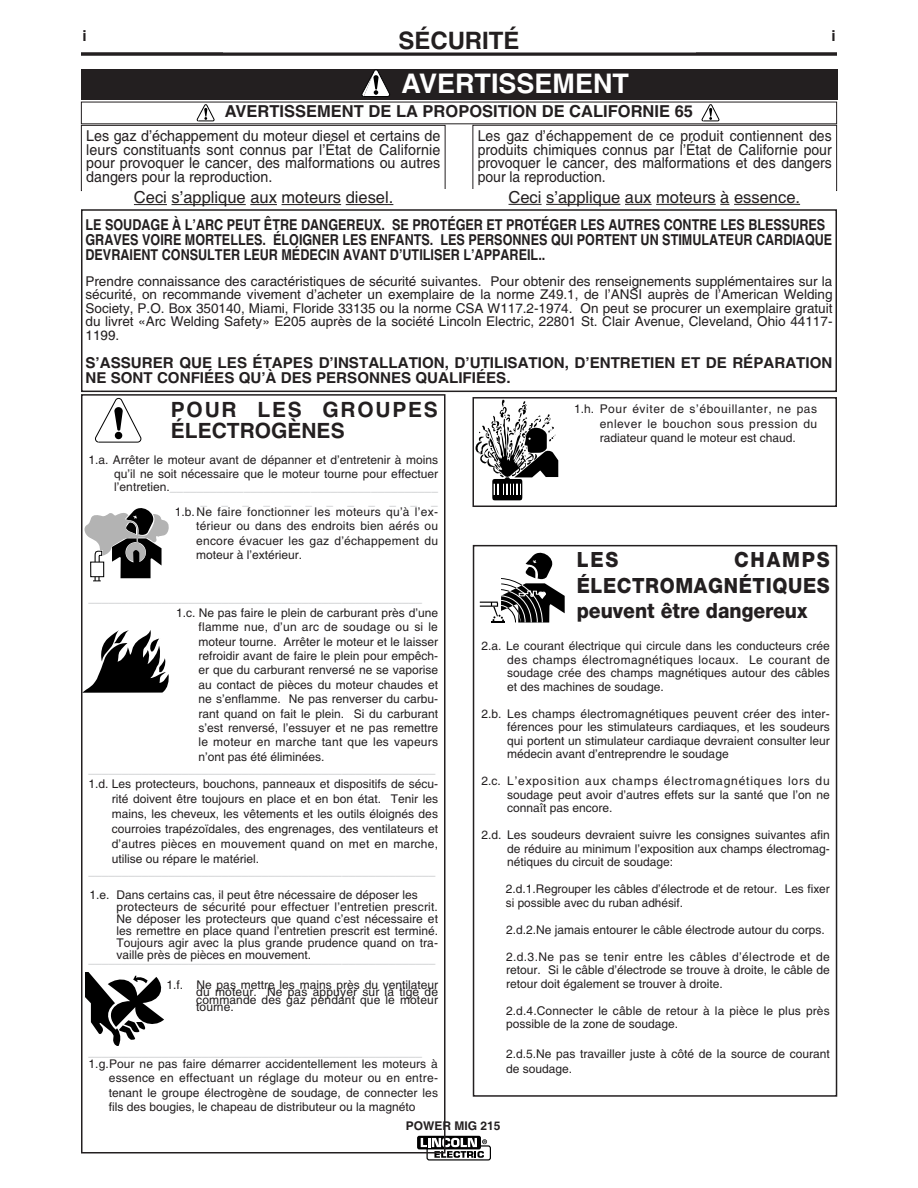
<style>
.page{position:relative;width:918px;height:1188px;background:#fff}
.page>*{position:absolute;margin:0;border:0;box-sizing:border-box;transform-origin:0 0}
.t1{font:700 27px "Helvetica";color:#fff}
.t2{font:700 24px "Helvetica";color:#231f20}
.t3{font:800 21px/25.2px "Helvetica Neue";letter-spacing:.03em;color:#231f20;text-align:justify;scale:.92 1}
.t4{font:700 21px/21px "Helvetica";letter-spacing:.04em;color:#231f20}
.t5{font:16.5px "Helvetica";color:#231f20}
.t6{font:700 16.5px "Helvetica";color:#231f20}
.t7{font:700 15px/15px "Helvetica";color:#231f20;scale:.84 1}
.t8{font:15px/13.5px "Helvetica";color:#231f20;text-align:justify;scale:.95 1}
.t9{font:15px/13.5px "Helvetica";color:#231f20;text-align:justify;scale:.93 1}
.t10{font:700 15px/15px "Helvetica";color:#231f20}
.t11{font:13.5px/13.5px "Helvetica";color:#231f20;text-align:justify}
.t12{font:12px/14.4px "Helvetica";color:#231f20;text-align:justify}
.t13{font:12px "Helvetica";color:#bcbec0}
.t14{font:700 12px "Helvetica";color:#231f20}
.s1{color:#bcbec0}
</style>
<div class="page">
<svg style="left:417px;top:1136px;width:64px;height:13px"></svg>
<svg style="left:421px;top:1138px;width:70px;height:23px"></svg>
<svg style="left:81px;top:52px;width:756px;height:4px;background:#464344"></svg>
<div style="left:81px;top:209px;width:756px;height:183px;border:2px solid #231f20"></div>
<div style="left:81px;top:69px;width:756px;height:30px;background:#231f20"></div>
<svg style="left:362px;top:70px;width:28px;height:27px"></svg>
<svg style="left:197px;top:105px;width:17px;height:16px"></svg>
<svg style="left:702px;top:105px;width:17px;height:16px"></svg>
<div style="left:81px;top:125px;width:365px;height:66px;border:1px solid #231f20"></div>
<div style="left:473px;top:125px;width:364px;height:66px;border:1px solid #231f20"></div>
<div style="left:82px;top:189px;width:364px;height:20px;background:#fff"></div>
<hr style="left:134px;top:204px;width:33px;height:1px;background:#231f20">
<hr style="left:172px;top:204px;width:74px;height:1px;background:#231f20">
<svg style="left:250px;top:204px;width:27px;height:1px"></svg>
<hr style="left:282px;top:204px;width:59px;height:1px;background:#231f20">
<hr style="left:346px;top:204px;width:47px;height:1px;background:#231f20">
<div style="left:473px;top:189px;width:363px;height:20px;background:#fff"></div>
<hr style="left:509px;top:204px;width:33px;height:1px;background:#231f20">
<hr style="left:546px;top:204px;width:74px;height:1px;background:#231f20">
<svg style="left:625px;top:204px;width:27px;height:1px"></svg>
<hr style="left:656px;top:204px;width:60px;height:1px;background:#231f20">
<hr style="left:734px;top:204px;width:66px;height:1px;background:#231f20">
<div style="left:473px;top:397px;width:364px;height:110px;border:2px solid #231f20"></div>
<div style="left:81px;top:394px;width:365px;height:760px;border:2px solid #231f20"></div>
<div style="left:473px;top:545px;width:364px;height:552px;border:2px solid #231f20"></div>
<svg style="left:480px;top:547px;width:85px;height:76px"></svg>
<div style="left:492px;top:479px;width:30px;height:21px;background:#000;border-radius:3px"></div>
<svg style="left:476px;top:399px;width:82px;height:96px"></svg>
<svg style="left:85px;top:973px;width:79px;height:72px"></svg>
<svg style="left:82px;top:630px;width:87px;height:63px"></svg>
<svg style="left:82px;top:502px;width:87px;height:79px"></svg>
<svg style="left:95px;top:398px;width:46px;height:45px"></svg>
<p class="t10" style="left:83px;top:30px;width:6px">i</p>
<h2 class="t2" style="left:398px;top:31px;width:123px">SÉCURITÉ</h2>
<p class="t10" style="left:831px;top:30px;width:6px">i</p>
<h1 class="t1" style="left:402px;top:74px;width:229px">AVERTISSEMENT</h1>
<h3 class="t6" style="left:225px;top:105px;width:470px">AVERTISSEMENT DE LA PROPOSITION DE CALIFORNIE 65</h3>
<p class="t8" style="left:86px;top:131px;width:374px">Les gaz d’échappement du moteur diesel et certains de leurs constituants sont connus par l’État de Californie pour provoquer le cancer, des malformations ou autres dangers pour la reproduction.</p>
<p class="t9" style="left:478px;top:130px;width:382px">Les gaz d’échappement de ce produit contiennent des produits chimiques connus par l’État de Californie pour provoquer le cancer, des malformations et des dangers pour la reproduction.</p>
<h3 class="t5" style="left:134px;top:191px;width:261px">Ceci s’applique aux moteurs diesel.</h3>
<h3 class="t5" style="left:509px;top:191px;width:293px">Ceci s’applique aux moteurs à essence.</h3>
<p class="t7" style="left:86px;top:218px;width:891px">LE SOUDAGE À L’ARC PEUT ÊTRE DANGEREUX. SE PROTÉGER ET PROTÉGER LES AUTRES CONTRE LES BLESSURES<br>GRAVES VOIRE MORTELLES. ÉLOIGNER LES ENFANTS. LES PERSONNES QUI PORTENT UN STIMULATEUR CARDIAQUE<br>DEVRAIENT CONSULTER LEUR MÉDECIN AVANT D’UTILISER L’APPAREIL..</p>
<p class="t11" style="left:86px;top:276px;width:749px">Prendre connaissance des caractéristiques de sécurité suivantes. Pour obtenir des renseignements supplémentaires sur la sécurité, on recommande vivement d’acheter un exemplaire de la norme Z49.1, de l’ANSI auprès de l’American Welding Society, P.O. Box 350140, Miami, Floride 33135 ou la norme CSA W117.2-1974. On peut se procurer un exemplaire gratuit du livret «Arc Welding Safety» E205 auprès de la société Lincoln Electric, 22801 St. Clair Avenue, Cleveland, Ohio 44117- 1199.</p>
<p class="t10" style="left:86px;top:357px;width:749px">S’ASSURER QUE LES ÉTAPES D’INSTALLATION, D’UTILISATION, D’ENTRETIEN ET DE RÉPARATION<br>NE SONT CONFIÉES QU’À DES PERSONNES QUALIFIÉES.</p>
<h3 class="t4" style="left:171px;top:401px;width:269px">POUR LES GROUPES<br>ÉLECTROGÈNES</h3>
<p class="t12" style="left:89px;top:454px;width:351px;line-height:13.5px;text-align:right">1.a. Arrêter le moteur avant de dépanner et d’entretenir à moins qu’il ne soit nécessaire que le moteur tourne pour effectuer l’entretien.<span class="s1">________________________________________ ____________</span></p>
<p class="t12" style="left:196px;top:506px;width:243px;text-indent:-22px">1.b. Ne faire fonctionner les moteurs qu’à l’ex&shy;térieur ou dans des endroits bien aérés ou encore évacuer les gaz d’échappement du moteur à l’extérieur.</p>
<p class="t13" style="left:89px;top:594px;width:335px">__________________________________________________</p>
<p class="t12" style="left:199px;top:607px;width:241px;text-indent:-22px">1.c. Ne pas faire le plein de carburant près d’une flamme nue, d’un arc de soudage ou si le moteur tourne. Arrêter le moteur et le laisser refroidir avant de faire le plein pour empêch&shy;er que du carburant renversé ne se vaporise au contact de pièces du moteur chaudes et ne s’enflamme. Ne pas renverser du carbu&shy;rant quand on fait le plein. Si du carburant s’est renversé, l’essuyer et ne pas remettre le moteur en marche tant que les vapeurs n’ont pas été éliminées.</p>
<p class="t13" style="left:89px;top:764px;width:348px">____________________________________________________</p>
<p class="t12" style="left:112px;top:777px;width:328px;line-height:15px;text-indent:-23px">1.d. Les protecteurs, bouchons, panneaux et dispositifs de sécu&shy;rité doivent être toujours en place et en bon état. Tenir les mains, les cheveux, les vêtements et les outils éloignés des courroies trapézoïdales, des engrenages, des ventilateurs et d’autres pièces en mouvement quand on met en marche, utilise ou répare le matériel.</p>
<p class="t13" style="left:89px;top:866px;width:348px">____________________________________________________</p>
<p class="t12" style="left:117px;top:890px;width:323px;line-height:12px;text-align:left;text-indent:-27px">1.e. Dans certains cas, il peut être nécessaire de déposer les protecteurs de sécurité pour effectuer l’entretien prescrit.<br>Ne déposer les protecteurs que quand c’est nécessaire et les remettre en place quand l’entretien prescrit est terminé.<br>Toujours agir avec la plus grande prudence quand on tra&shy;vaille près de pièces en mouvement.</p>
<p class="t13" style="left:89px;top:955px;width:348px">____________________________________________________</p>
<p class="t12" style="left:166px;top:979px;width:273px">1.f. Ne pas mettre les mains près du ventilateur</p>
<p class="t12" style="left:196px;top:986px;width:243px">du moteur. Ne pas appuyer sur la tige de</p>
<p class="t12" style="left:196px;top:994px;width:243px">commande des gaz pendant que le moteur</p>
<p class="t12" style="left:196px;top:1001px;width:39px">tourne.</p>
<p class="t13" style="left:89px;top:1048px;width:335px">__________________________________________________</p>
<p class="t12" style="left:109px;top:1057px;width:331px;text-indent:-20px">1.g.Pour ne pas faire démarrer accidentellement les moteurs à essence en effectuant un réglage du moteur ou en entre&shy;tenant le groupe électrogène de soudage, de connecter les fils des bougies, le chapeau de distributeur ou la magnéto</p>
<p class="t12" style="left:600px;top:403px;width:219px;text-indent:-26px">1.h. Pour éviter de s’ébouillanter, ne pas enlever le bouchon sous pression du radiateur quand le moteur est chaud.</p>
<h3 class="t3" style="left:577px;top:549px;width:277px;text-indent:157px">CHAMPS ÉLECTROMAGNÉTIQUES peuvent être dangereux</h3>
<p class="t12" style="left:507px;top:640px;width:324px;line-height:13.5px;text-indent:-26px">2.a. Le courant électrique qui circule dans les conducteurs crée des champs électromagnétiques locaux. Le courant de soudage crée des champs magnétiques autour des câbles et des machines de soudage.</p>
<p class="t12" style="left:507px;top:708px;width:324px;line-height:13.5px;text-indent:-26px">2.b. Les champs électromagnétiques peuvent créer des inter&shy;férences pour les stimulateurs cardiaques, et les soudeurs qui portent un stimulateur cardiaque devraient consulter leur médecin avant d’entreprendre le soudage</p>
<p class="t12" style="left:507px;top:775px;width:324px;line-height:13.5px;text-indent:-26px">2.c. L’exposition aux champs électromagnétiques lors du soudage peut avoir d’autres effets sur la santé que l’on ne connaît pas encore.</p>
<p class="t12" style="left:507px;top:829px;width:324px;line-height:13.5px;text-indent:-26px">2.d. Les soudeurs devraient suivre les consignes suivantes afin de réduire au minimum l’exposition aux champs électromag&shy;nétiques du circuit de soudage:</p>
<p class="t12" style="left:506px;top:883px;width:325px;line-height:13.5px">2.d.1.Regrouper les câbles d’électrode et de retour. Les fixer si possible avec du ruban adhésif.</p>
<p class="t12" style="left:506px;top:923px;width:320px">2.d.2.Ne jamais entourer le câble électrode autour du corps.</p>
<p class="t12" style="left:506px;top:951px;width:325px;line-height:13.5px">2.d.3.Ne pas se tenir entre les câbles d’électrode et de retour. Si le câble d’électrode se trouve à droite, le câble de retour doit également se trouver à droite.</p>
<p class="t12" style="left:506px;top:1005px;width:325px;line-height:13.5px">2.d.4.Connecter le câble de retour à la pièce le plus près possible de la zone de soudage.</p>
<p class="t12" style="left:506px;top:1048px;width:325px;line-height:15px">2.d.5.Ne pas travailler juste à côté de la source de courant de soudage.</p>
<h3 class="t3" style="left:577px;top:549px;width:47px">LES</h3>
<p class="t14" style="left:406px;top:1122px;width:96px">POWER MIG 215</p>
</div>
